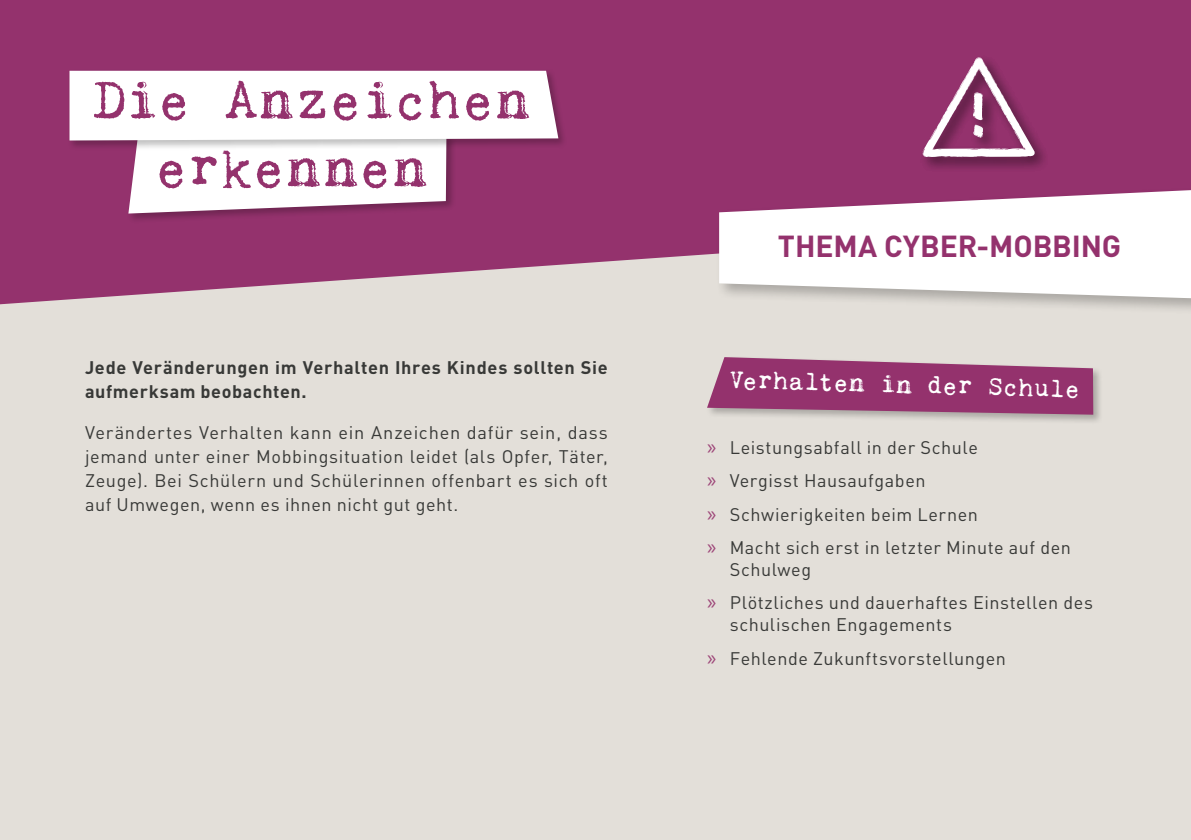
<style>
.page{position:relative;width:1191px;height:840px;background:#fff}
.page>*{position:absolute;margin:0;border:0;box-sizing:border-box;transform-origin:0 0}
.t1{font:56px "Kingthings Trypewriter 2";letter-spacing:.015em;color:#94326d}
.t2{font:700 30px "DIN";letter-spacing:-.005em;color:#94326d}
.t3{font:26px "Kingthings Trypewriter 2";color:#fff}
.t4{font:18px/33.4px "DIN";letter-spacing:.03em;color:#383937}
.t5{font:700 18px/24px "DIN";letter-spacing:.04em;color:#383937}
.s1{font-family:"Myriad Pro";font-size:22px;color:#9d4578}
</style>
<div class="page">
<div style="left:0;top:189px;width:1191px;height:650px;background:#e3dfd9"></div>
<svg style="left:0;top:0;width:1191px;height:305px;background:#9a4076"></svg>
<div style="left:715px;top:186px;width:476px;height:129px;background:#000;opacity:.25"></div>
<svg style="left:719px;top:189px;width:472px;height:109px;background:#eee3e9"></svg>
<div style="left:919px;top:54px;width:132px;height:119px;background:#000;opacity:.25"></div>
<div style="left:992px;top:149px;width:10px;height:11px;background:#69234d"></div>
<div style="left:961px;top:156px;width:13px;height:14px;background:#000;opacity:.25"></div>
<div style="left:1029px;top:156px;width:15px;height:14px;background:#000;opacity:.25"></div>
<svg style="left:922px;top:57px;width:112px;height:101px"></svg>
<div style="left:705px;top:355px;width:398px;height:70px;background:#000;opacity:.25"></div>
<svg style="left:707px;top:357px;width:386px;height:57px;background:#9e4c7c"></svg>
<div style="left:127px;top:131px;width:330px;height:92px;background:#000;opacity:.25"></div>
<div style="left:67px;top:68px;width:501px;height:83px;background:#000;opacity:.25"></div>
<svg style="left:69px;top:71px;width:489px;height:142px"></svg>
<h1 class="t1" style="left:93px;top:69px;width:437px">Die Anzeichen</h1>
<h1 class="t1" style="left:155px;top:137px;width:273px">erkennen</h1>
<p class="t5" style="left:85px;top:354px;width:524px">Jede Veränderungen im Verhalten Ihres Kindes sollten Sie aufmerksam beobachten.</p>
<p class="t4" style="left:85px;top:420px;width:524px;line-height:24px;text-align:justify">Verändertes Verhalten kann ein Anzeichen dafür sein, dass jemand unter einer Mobbingsituation leidet (als Opfer, Täter, Zeuge). Bei Schülern und Schülerinnen offenbart es sich oft auf Umwegen, wenn es ihnen nicht gut geht.</p>
<h2 class="t2" style="left:778px;top:226px;width:345px">THEMA CYBER-MOBBING</h2>
<h3 class="t3" style="left:729px;top:364px;width:353px;rotate:2deg">Verhalten in der Schule</h3>
<p class="t4" style="left:707px;top:430px;width:365px"><span class="s1">»</span> Leistungsabfall in der Schule<br><span class="s1">»</span> Vergisst Hausaufgaben<br><span class="s1">»</span> Schwierigkeiten beim Lernen<br><span class="s1">»</span> Macht sich erst in letzter Minute auf den</p>
<p class="t4" style="left:707px;top:552px;width:387px;text-indent:23px">Schulweg<br><span class="s1">»</span> Plötzliches und dauerhaftes Einstellen des</p>
<p class="t4" style="left:707px;top:607px;width:300px;text-indent:23px">schulischen Engagements<br><span class="s1">»</span> Fehlende Zukunftsvorstellungen</p>
</div>
